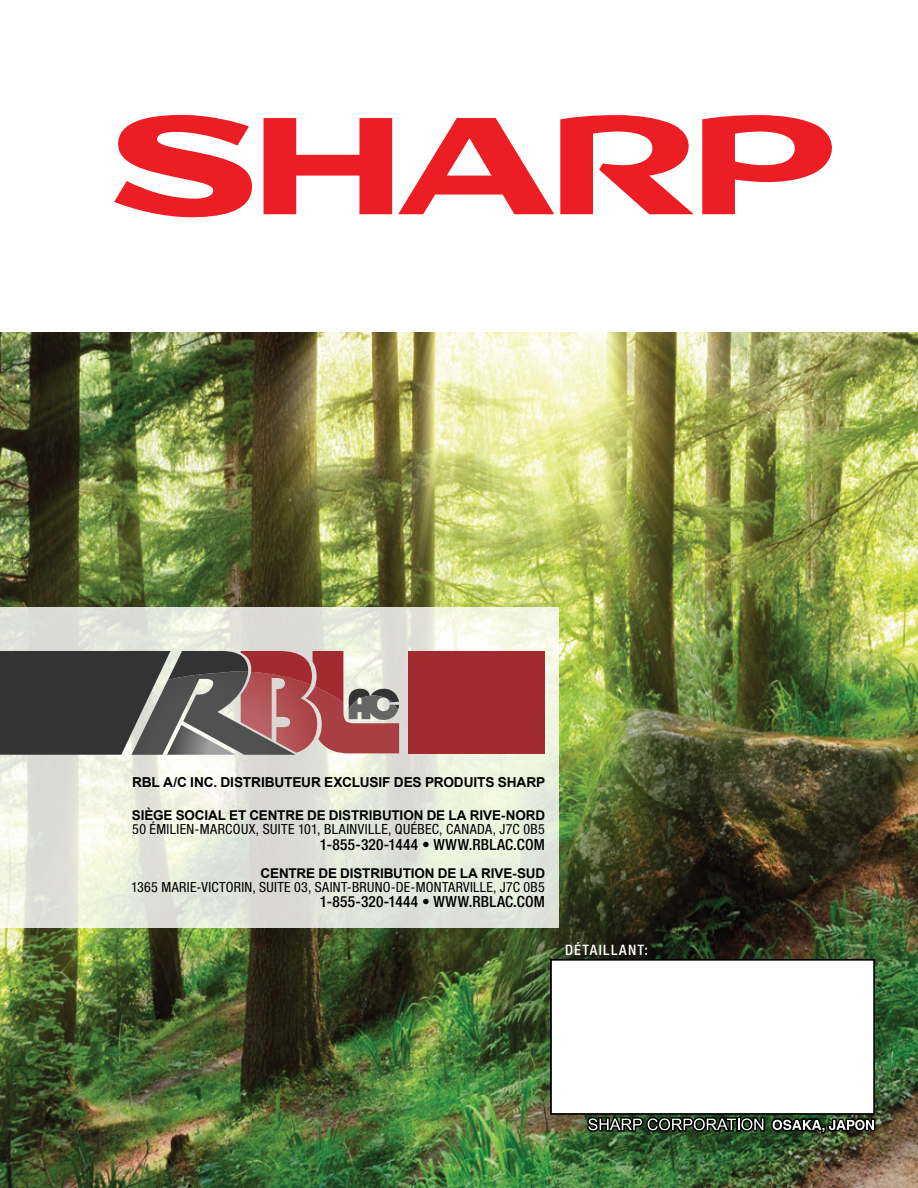
<style>
.page{position:relative;width:918px;height:1188px;background:#fff}
.page>*{position:absolute;margin:0;border:0;box-sizing:border-box;transform-origin:0 0}
.t1{font:500 condensed 15.45px "Helvetica Neue LT Std";letter-spacing:.015em;color:#000}
.t2{font:500 condensed 14.4px "Helvetica Neue LT Std";letter-spacing:.095em;color:#fff}
.t3{font:condensed 13.95px "Helvetica Neue LT Std";letter-spacing:.025em;color:#000}
.t4{font:700 13.65px "Arial";letter-spacing:-.01em;color:#000}
.t5{font:700 13.5px "Arial";letter-spacing:-.01em;color:#000}
</style>
<div class="page">
<img style="left:0;top:332px;width:918px;height:856px">
<img style="left:584px;top:1102px;width:293px;height:36px">
<svg style="left:264px;top:118px;width:128px;height:96px"></svg>
<svg style="left:398px;top:118px;width:156px;height:96px"></svg>
<svg style="left:560px;top:115px;width:134px;height:99px"></svg>
<svg style="left:114px;top:114px;width:138px;height:104px"></svg>
<svg style="left:702px;top:115px;width:130px;height:99px"></svg>
<div style="left:551px;top:960px;width:323px;height:154px;background:#fff"></div>
<div style="left:550px;top:959px;width:325px;height:156px;border:2px solid #000"></div>
<svg style="left:0;top:607px;width:559px;height:321px;background:#e5e7dc"></svg>
<svg style="left:0;top:651px;width:399px;height:104px;background:#735b5a"></svg>
<div style="left:409px;top:651px;width:136px;height:102px;background:#a12b2f"></div>
<p class="t4" style="left:132px;top:774px;width:415px">RBL A/C INC. DISTRIBUTEUR EXCLUSIF DES PRODUITS SHARP</p>
<p class="t5" style="left:132px;top:806px;width:415px">SIÈGE SOCIAL ET CENTRE DE DISTRIBUTION DE LA RIVE-NORD</p>
<p class="t3" style="left:132px;top:821px;width:414px">50 ÉMILIEN-MARCOUX, SUITE 101, BLAINVILLE, QUÉBEC, CANADA, J7C 0B5</p>
<p class="t1" style="left:320px;top:835px;width:226px">1-855-320-1444 • WWW.RBLAC.COM</p>
<p class="t5" style="left:261px;top:864px;width:286px">CENTRE DE DISTRIBUTION DE LA RIVE-SUD</p>
<p class="t3" style="left:131px;top:879px;width:415px">1365 MARIE-VICTORIN, SUITE 03, SAINT-BRUNO-DE-MONTARVILLE, J7C 0B5</p>
<p class="t1" style="left:320px;top:893px;width:226px">1-855-320-1444 • WWW.RBLAC.COM</p>
<p class="t2" style="left:565px;top:941px;width:84px">DÉTAILLANT:</p>
</div>
